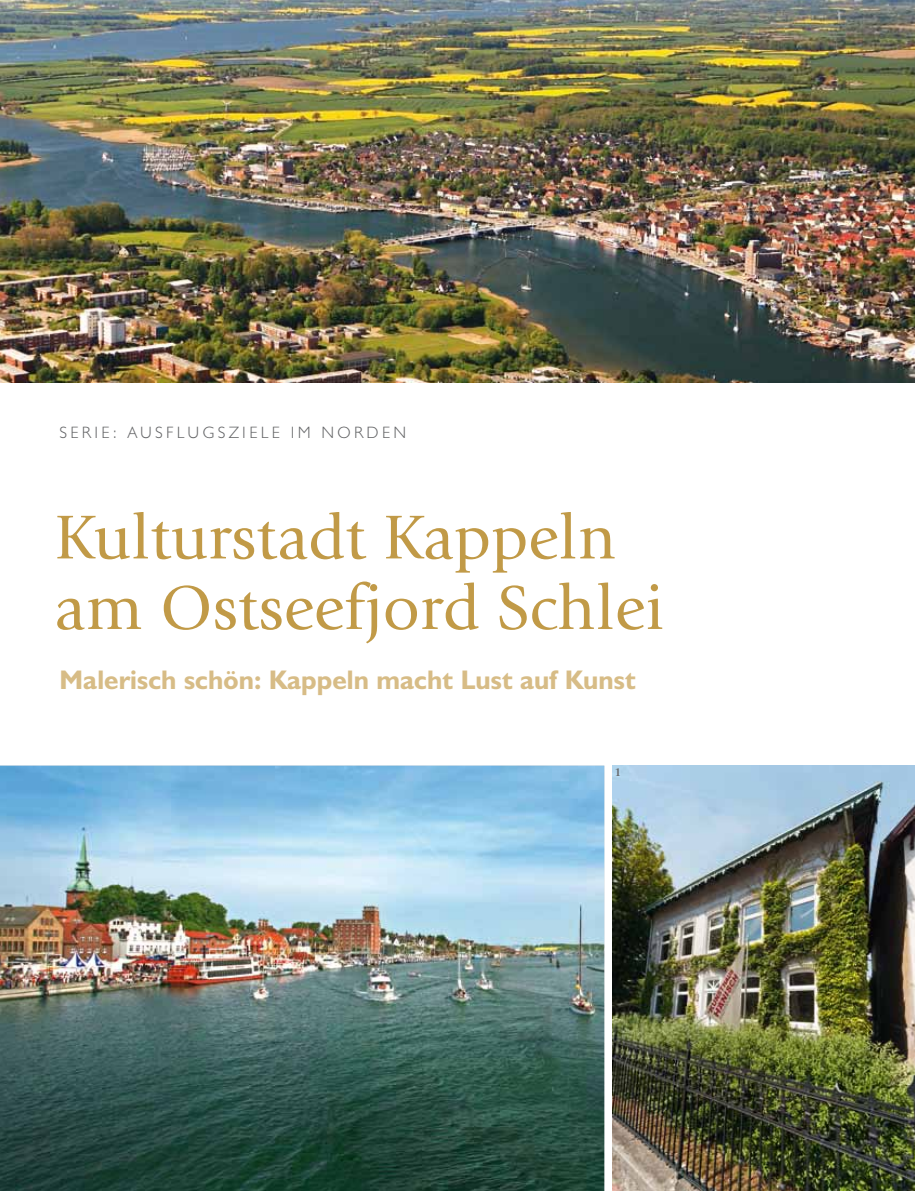
<style>
.page{position:relative;width:915px;height:1191px;background:#fff}
.page>*{position:absolute;margin:0;border:0;box-sizing:border-box;transform-origin:0 0}
.t1{font:64.5px/70.5px "Giovanni";letter-spacing:.005em;color:#c19a47}
.t2{font:700 27px "Humanist 521 BT";letter-spacing:.005em;color:#d7bc86}
.t3{font:300 16.5px "Humanist 521 BT";letter-spacing:.2em;color:#646567}
.t4{font:700 12px "Giovanni";color:#646567}
</style>
<div class="page">
<img style="left:0;top:0;width:914px;height:383px">
<img style="left:0;top:765px;width:604px;height:426px">
<img style="left:612px;top:765px;width:302px;height:426px">
<p class="t3" style="left:60px;top:422px;width:343px">SERIE: AUS FLUGS ZIELE IM NORDEN</p>
<h1 class="t1" style="left:54px;top:503px;width:611px">Kulturstadt Kappeln am Ostseefjord Schlei</h1>
<p class="t2" style="left:60px;top:662px;width:577px">Malerisch schön: Kappeln macht Lust auf Kunst</p>
<p class="t4" style="left:614px;top:765px;width:8px">1</p>
</div>
